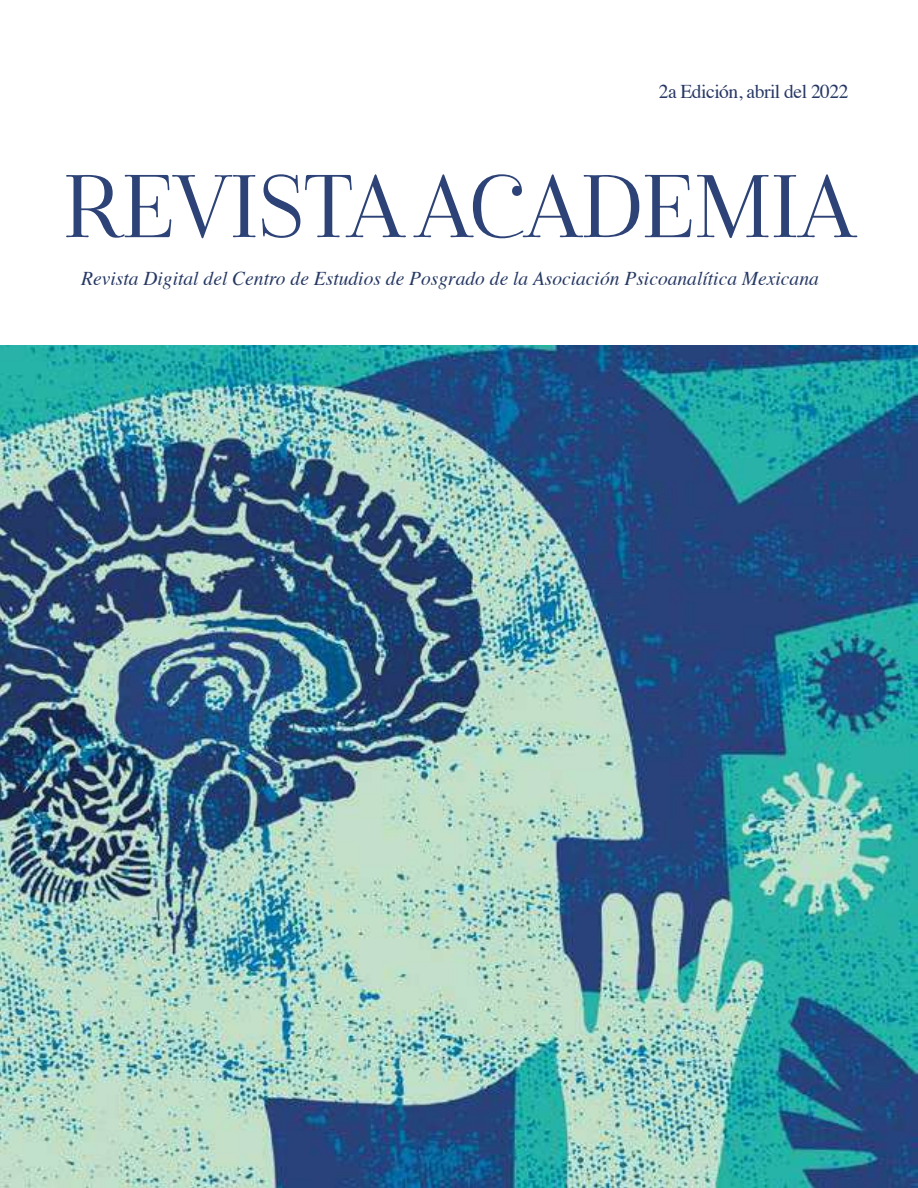
<style>
.page{position:relative;width:918px;height:1188px;background:#fff}
.page>*{position:absolute;margin:0;border:0;box-sizing:border-box;transform-origin:0 0}
.t1{font:88.5px "Cabrito Didone Nor Reg";letter-spacing:-.025em;color:#2d4377}
.t2{font:italic 19.5px "Times";color:#263864}
.t3{font:19.5px "Times";letter-spacing:-.025em;color:#263864}
</style>
<div class="page">
<img style="left:0;top:345px;width:918px;height:843px">
<p class="t3" style="left:659px;top:74px;width:191px">2a Edición, abril del 2022</p>
<h1 class="t1" style="left:62px;top:155px;width:795px">REVISTA ACADEMIA</h1>
<p class="t2" style="left:81px;top:261px;width:739px">Revista Digital del Centro de Estudios de Posgrado de la Asociación Psicoanalítica Mexicana</p>
</div>
